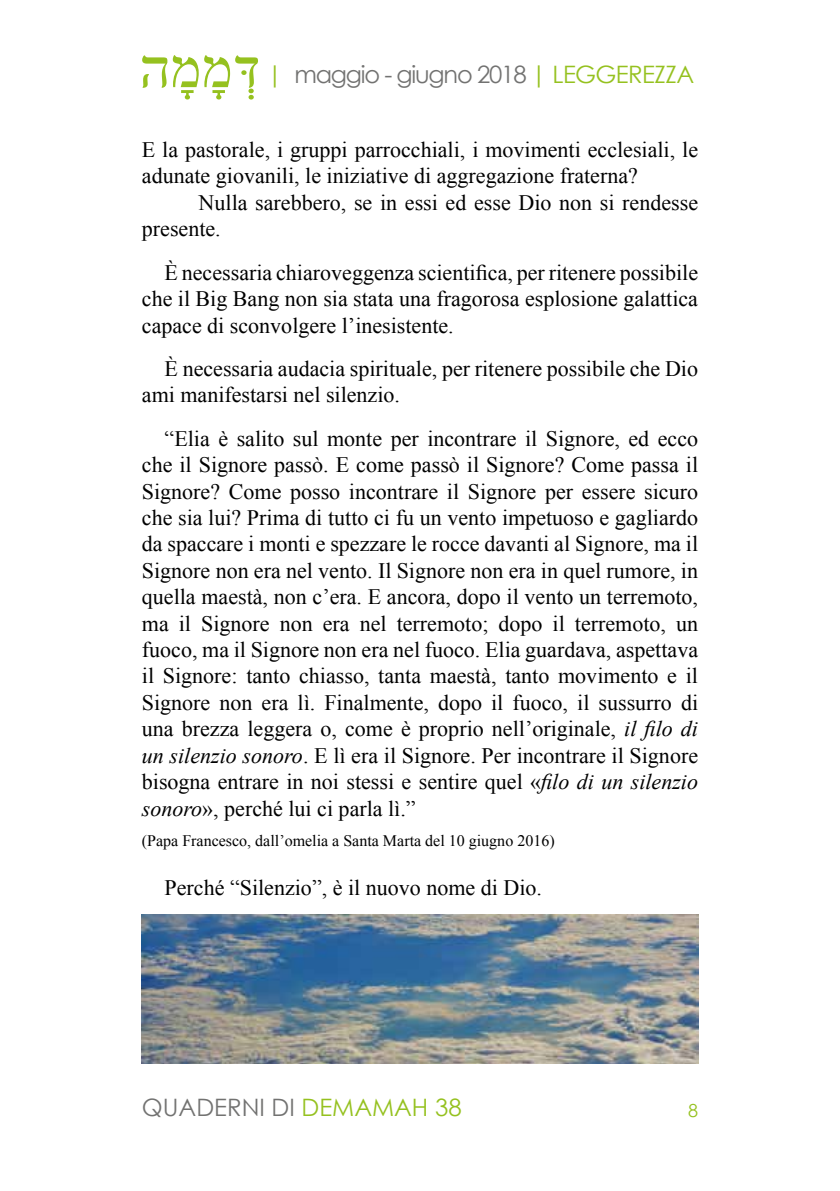
<style>
.page{position:relative;width:840px;height:1191px;background:#fff}
.page>*{position:absolute;margin:0;border:0;box-sizing:border-box;transform-origin:0 0}
.t1{font:24px "Century Gothic";letter-spacing:-.05em;color:#727271}
.t2{font:24px "Century Gothic";color:#727271}
.t3{font:22px/26.4px "Times New Roman";color:#000}
.t4{font:18px "Century Gothic";color:#95c11f}
.t5{font:16px "Times New Roman";color:#000}
.s1{color:#95c11f}
.s2{font-style:italic}
</style>
<div class="page">
<img style="left:142px;top:914px;width:555px;height:149px">
<svg style="left:173px;top:55px;width:25px;height:44px"></svg>
<svg style="left:204px;top:55px;width:54px;height:45px"></svg>
<svg style="left:142px;top:55px;width:25px;height:33px"></svg>
<p class="t1" style="left:266px;top:58px;width:429px"><span class="s1">|</span> maggio - giugno 2018 <span class="s1">| LEGGEREZZA</span></p>
<p class="t3" style="left:142px;top:136px;width:557px">E la pastorale, i gruppi parrocchiali, i movimenti ecclesiali, le adunate giovanili, le iniziative di aggregazione fraterna?</p>
<p class="t3" style="left:142px;top:189px;width:557px;text-indent:57px">Nulla sarebbero, se in essi ed esse Dio non si rendesse presente.</p>
<p class="t3" style="left:142px;top:259px;width:557px;text-align:justify;text-indent:23px">È necessaria chiaroveggenza scientifica, per ritenere possibile che il Big Bang non sia stata una fragorosa esplosione galattica capace di sconvolgere l’inesistente.</p>
<p class="t3" style="left:142px;top:355px;width:557px;text-indent:23px">È necessaria audacia spirituale, per ritenere possibile che Dio ami manifestarsi nel silenzio.</p>
<p class="t3" style="left:142px;top:425px;width:557px;text-align:justify;text-indent:23px">“Elia è salito sul monte per incontrare il Signore, ed ecco che il Signore passò. E come passò il Signore? Come passa il Signore? Come posso incontrare il Signore per essere sicuro che sia lui? Prima di tutto ci fu un vento impetuoso e gagliardo da spaccare i monti e spezzare le rocce davanti al Signore, ma il Signore non era nel vento. Il Signore non era in quel rumore, in quella maestà, non c’era. E ancora, dopo il vento un terremoto, ma il Signore non era nel terremoto; dopo il terremoto, un fuoco, ma il Signore non era nel fuoco. Elia guardava, aspettava il Signore: tanto chiasso, tanta maestà, tanto movimento e il Signore non era lì. Finalmente, dopo il fuoco, il sussurro di una brezza leggera o, come è proprio nell’originale, <span class="s2">il filo di un silenzio sonoro</span>. E lì era il Signore. Per incontrare il Signore bisogna entrare in noi stessi e sentire quel «<span class="s2">filo di un silenzio sonoro</span>», perché lui ci parla lì.”</p>
<p class="t5" style="left:142px;top:830px;width:414px">(Papa Francesco, dall’omelia a Santa Marta del 10 giugno 2016)</p>
<p class="t3" style="left:164px;top:874px;width:379px">Perché “Silenzio”, è il nuovo nome di Dio.</p>
<p class="t2" style="left:142px;top:1090px;width:321px">QUADERNI DI <span class="s1">DEMAMAH 38</span></p>
<p class="t4" style="left:687px;top:1097px;width:11px">8</p>
</div>
